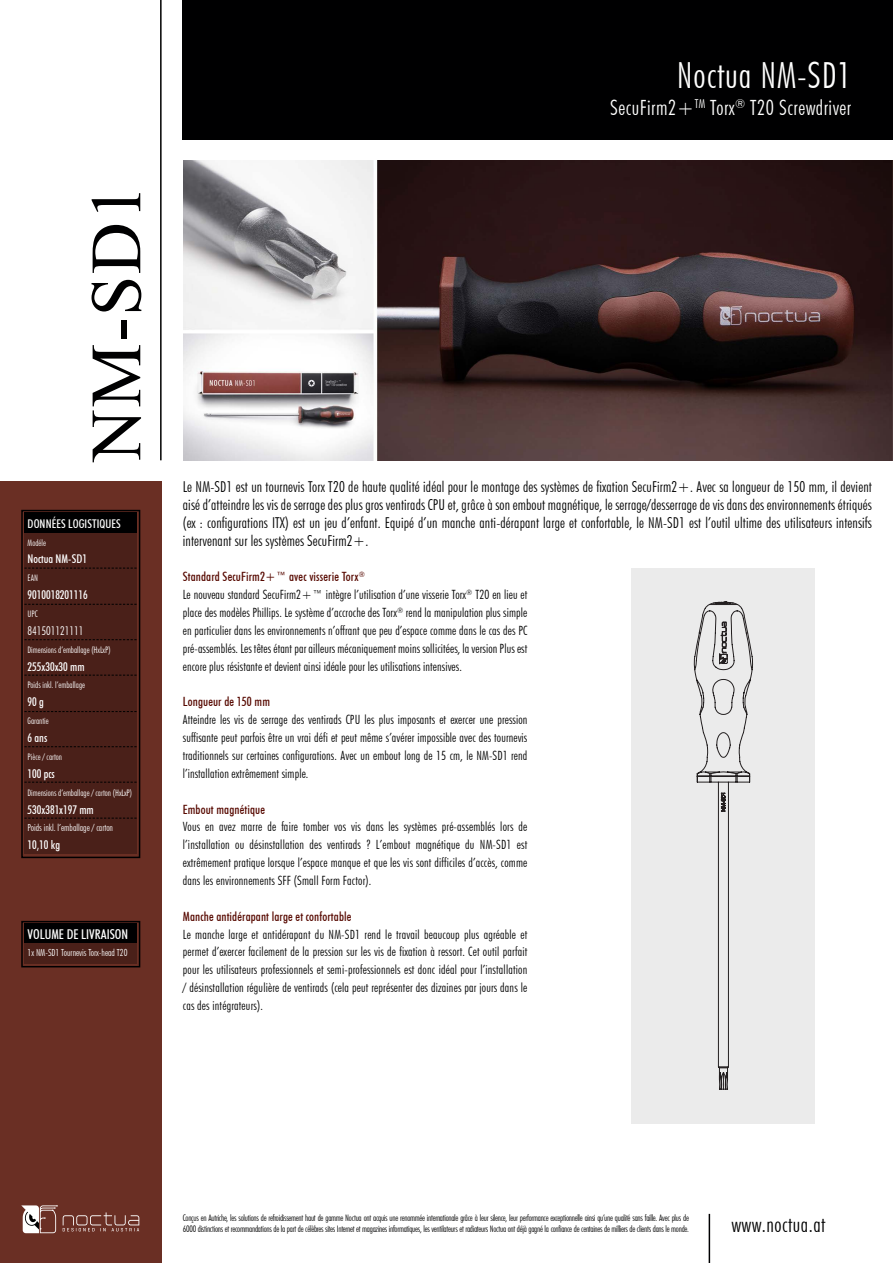
<style>
.page{position:relative;width:893px;height:1263px;background:#fff}
.page>*{position:absolute;margin:0;border:0;box-sizing:border-box;transform-origin:0 0}
.t1{font:72px "Times New Roman";color:#000001}
.t2{font:300 condensed 36px "Futura BT";letter-spacing:.025em;color:#fff}
.t3{font:300 condensed 21px "Futura BT";letter-spacing:.025em;color:#fff}
.t4{font:300 condensed 21px "Futura BT";letter-spacing:.025em;color:#000001}
.t5{font:300 condensed 15px/17.9px "Futura BT";letter-spacing:.01em;color:#000001;text-align:justify}
.t6{font:500 condensed 13.5px "Futura BT";color:#fff}
.t7{font:300 condensed 12.75px/17.9px "Futura BT";letter-spacing:.01em;color:#000001;text-align:justify}
.t8{font:500 condensed 12.75px "Futura BT";letter-spacing:.01em;color:#570901}
.t9{font:500 condensed 12px "Futura BT";color:#fff}
.t10{font:300 condensed 12px "Futura BT";color:#fff}
.t11{font:300 condensed 9.75px "Futura BT";color:#fff}
.t12{font:300 condensed 9px "Futura BT";letter-spacing:-.03em;color:#000001}
.t13{font:300 condensed 9px "Futura BT";color:#fff}
</style>
<div class="page">
<div style="left:0;top:482px;width:162px;height:781px;background:#6a2f24"></div>
<div style="left:24px;top:531px;width:113px;height:323px;background:#4a2019"></div>
<div style="left:24px;top:513px;width:113px;height:20px;background:#000001"></div>
<div style="left:21px;top:510px;width:119px;height:348px;border:2px solid #000001"></div>
<hr style="left:160px;top:0;width:2px;height:460px;background:#000001">
<div style="left:24px;top:942px;width:113px;height:22px;background:#4a2019"></div>
<div style="left:24px;top:924px;width:113px;height:19px;background:#000001"></div>
<div style="left:21px;top:921px;width:119px;height:46px;border:2px solid #000001"></div>
<svg style="left:24px;top:568px;width:113px;height:1px"></svg>
<svg style="left:24px;top:604px;width:113px;height:1px"></svg>
<svg style="left:24px;top:639px;width:113px;height:1px"></svg>
<svg style="left:24px;top:675px;width:113px;height:1px"></svg>
<svg style="left:24px;top:711px;width:113px;height:1px"></svg>
<svg style="left:24px;top:746px;width:113px;height:1px"></svg>
<svg style="left:24px;top:782px;width:113px;height:1px"></svg>
<svg style="left:24px;top:818px;width:113px;height:1px"></svg>
<hr style="left:709px;top:1214px;width:1px;height:49px;background:#000001">
<div style="left:183px;top:0;width:710px;height:139px;background:#000001"></div>
<img style="left:183px;top:160px;width:710px;height:300px">
<svg style="left:21px;top:1205px;width:118px;height:28px"></svg>
<div style="left:632px;top:568px;width:183px;height:556px;background:#ebebeb"></div>
<svg style="left:694px;top:601px;width:59px;height:489px"></svg>
<p class="t1" style="left:65px;top:461px;width:278px;rotate:-90deg">NM-SD1</p>
<p class="t9" style="left:28px;top:516px;width:95px">DONNÉES LOGISTIQUES</p>
<p class="t13" style="left:28px;top:537px;width:20px">Modéle</p>
<p class="t9" style="left:28px;top:552px;width:61px">Noctua NM-SD1</p>
<p class="t13" style="left:28px;top:573px;width:12px">EAN</p>
<p class="t9" style="left:28px;top:588px;width:62px">9010018201116</p>
<p class="t13" style="left:28px;top:608px;width:12px">UPC</p>
<p class="t10" style="left:28px;top:623px;width:58px">841501121111</p>
<p class="t13" style="left:28px;top:644px;width:84px">Dimensions d’emballage (HxLxP)</p>
<p class="t9" style="left:28px;top:659px;width:58px">255x30x30 mm</p>
<p class="t13" style="left:28px;top:680px;width:59px">Poids inkl. l’emballage</p>
<p class="t9" style="left:28px;top:695px;width:18px">90 g</p>
<p class="t13" style="left:28px;top:715px;width:23px">Garantie</p>
<p class="t9" style="left:28px;top:730px;width:21px">6 ans</p>
<p class="t13" style="left:28px;top:751px;width:36px">Pièce / carton</p>
<p class="t9" style="left:28px;top:766px;width:29px">100 pcs</p>
<p class="t13" style="left:28px;top:787px;width:106px">Dimensions d’emballage / carton (HxLxP)</p>
<p class="t9" style="left:28px;top:802px;width:68px">530x381x197 mm</p>
<p class="t11" style="left:28px;top:822px;width:87px">Poids inkl. l’emballage / carton</p>
<p class="t9" style="left:28px;top:838px;width:34px">10,10 kg</p>
<p class="t6" style="left:28px;top:925px;width:102px">VOLUME DE LIVRAISON</p>
<p class="t11" style="left:28px;top:947px;width:101px">1x NM-SD1 Tournevis Torx-head T20</p>
<p class="t2" style="left:677px;top:53px;width:176px">Noctua NM-SD1</p>
<p class="t3" style="left:610px;top:95px;width:243px">SecuFirm2+<sup>TM</sup> Torx<sup>®</sup> T20 Screwdriver</p>
<p class="t5" style="left:183px;top:478px;width:690px">Le NM-SD1 est un tournevis Torx T20 de haute qualité idéal pour le montage des systèmes de fixation SecuFirm2+. Avec sa longueur de 150 mm, il devient aisé d’atteindre les vis de serrage des plus gros ventirads CPU et, grâce à son embout magnétique, le serrage/desserrage de vis dans des environnements étriqués (ex : configurations ITX) est un jeu d’enfant. Equipé d’un manche anti-dérapant large et confortable, le NM-SD1 est l’outil ultime des utilisateurs intensifs intervenant sur les systèmes SecuFirm2+.</p>
<p class="t8" style="left:183px;top:569px;width:184px">Standard SecuFirm2+™ avec visserie Torx<sup>®</sup></p>
<p class="t7" style="left:183px;top:586px;width:346px">Le nouveau standard SecuFirm2+™ intègre l’utilisation d’une visserie Torx<sup>®</sup> T20 en lieu et place des modèles Phillips. Le système d’accroche des Torx<sup>®</sup> rend la manipulation plus simple en particulier dans les environnements n’offrant que peu d’espace comme dans le cas des PC pré-assemblés. Les têtes étant par ailleurs mécaniquement moins sollicitées, la version Plus est encore plus résistante et devient ainsi idéale pour les utilisations intensives.</p>
<p class="t8" style="left:183px;top:694px;width:89px">Longueur de 150 mm</p>
<p class="t7" style="left:183px;top:711px;width:346px">Atteindre les vis de serrage des ventirads CPU les plus imposants et exercer une pression suffisante peut parfois être un vrai défi et peut même s’avérer impossible avec des tournevis traditionnels sur certaines configurations. Avec un embout long de 15 cm, le NM-SD1 rend l’installation extrêmement simple.</p>
<p class="t8" style="left:183px;top:801px;width:84px">Embout magnétique</p>
<p class="t7" style="left:183px;top:818px;width:346px">Vous en avez marre de faire tomber vos vis dans les systèmes pré-assemblés lors de l’installation ou désinstallation des ventirads ? L’embout magnétique du NM-SD1 est extrêmement pratique lorsque l’espace manque et que les vis sont difficiles d’accès, comme dans les environnements SFF (Small Form Factor).</p>
<p class="t8" style="left:183px;top:908px;width:170px">Manche antidérapant large et confortable</p>
<p class="t7" style="left:183px;top:925px;width:346px">Le manche large et antidérapant du NM-SD1 rend le travail beaucoup plus agréable et permet d’exercer facilement de la pression sur les vis de fixation à ressort. Cet outil parfait pour les utilisateurs professionnels et semi-professionnels est donc idéal pour l’installation / désinstallation régulière de ventirads (cela peut représenter des dizaines par jours dans le cas des intégrateurs).</p>
<p class="t12" style="left:183px;top:1212px;width:508px">Conçus en Autriche, les solutions de refroidissement haut de gamme Noctua ont acquis une renommée internationale grâce à leur silence, leur performance exceptionnelle ainsi qu’une qualité sans faille. Avec plus de</p>
<p class="t12" style="left:183px;top:1223px;width:507px">6000 distinctions et recommandations de la part de célèbres sites Internet et magazines informatiques, les ventilateurs et radiateurs Noctua ont déjà gagné la confiance de centaines de milliers de clients dans le monde.</p>
<p class="t4" style="left:731px;top:1212px;width:96px">www.noctua.at</p>
</div>
